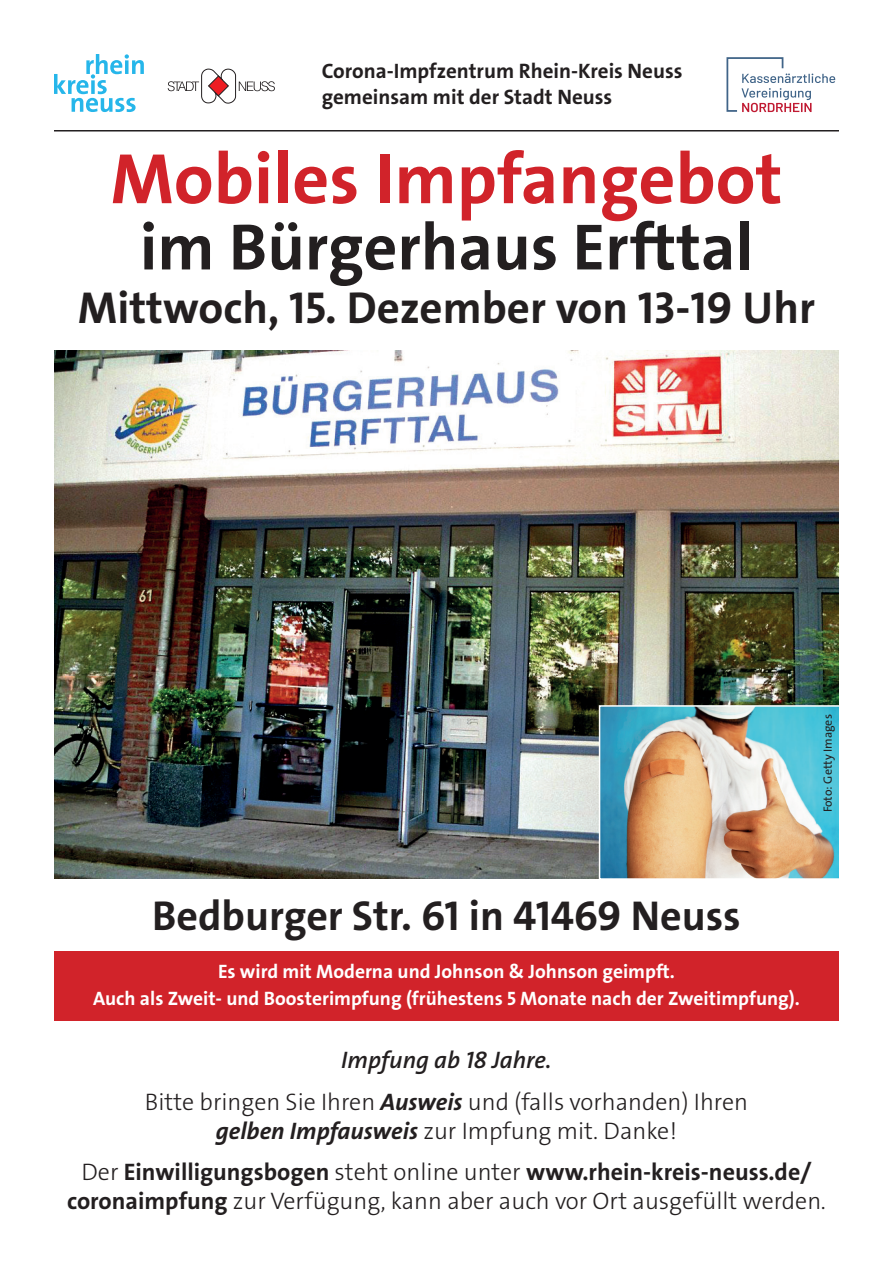
<style>
.page{position:relative;width:893px;height:1263px;background:#fff}
.page>*{position:absolute;margin:0;border:0;box-sizing:border-box;transform-origin:0 0}
.t1{font:72px "The Sans LP7 Bld";color:#d1232a}
.t2{font:66px "The Sans LP7 Bld";color:#231f20}
.t3{font:45px "The Sans LP7 Bld";color:#231f20}
.t4{font:42px "The Sans LP7 Bld";color:#231f20}
.t5{font:24px/28.8px "The Sans LP3 Lig";color:#231f20;text-align:center}
.t6{font:24px "The Sans LP7 Bld";color:#231f20}
.t7{font:24px "The Sans LP6 Se Bld IT";color:#231f20}
.t8{font:21px/25.2px "The Sans LP7 Bld";color:#231f20}
.t9{font:19.5px/27px "The Sans LP7 Bld";color:#fff;text-align:center}
.t10{font:12px "The Sans LP5 Plain";color:#231f20}
.s1{font-family:"The Sans LP7 Bld IT"}
.s2{font-family:"The Sans LP3 Lig"}
.s3{font-family:"The Sans LP7 Bld"}
</style>
<div class="page">
<svg style="left:54px;top:54px;width:90px;height:58px"></svg>
<svg style="left:726px;top:57px;width:109px;height:55px"></svg>
<hr style="left:54px;top:130px;width:785px;height:1px;background:#231f20">
<img style="left:54px;top:351px;width:785px;height:527px">
<img style="left:598px;top:704px;width:241px;height:175px">
<div style="left:54px;top:951px;width:785px;height:69px;background:#d1232a"></div>
<svg style="left:168px;top:69px;width:107px;height:34px"></svg>
<p class="t8" style="left:322px;top:59px;width:362px">Corona-Impfzentrum Rhein-Kreis Neuss gemeinsam mit der Stadt Neuss</p>
<h1 class="t1" style="left:110px;top:133px;width:674px">Mobiles Impfangebot</h1>
<h2 class="t2" style="left:140px;top:205px;width:615px">im Bürgerhaus Erfttal</h2>
<h3 class="t3" style="left:78px;top:279px;width:739px">Mittwoch, 15. Dezember von 13-19 Uhr</h3>
<p class="t10" style="left:820px;top:812px;width:100px;rotate:-90deg">Foto: Getty Images</p>
<h3 class="t4" style="left:152px;top:889px;width:590px">Bedburger Str. 61 in 41469 Neuss</h3>
<p class="t9" style="left:93px;top:958px;width:708px">Es wird mit Moderna und Johnson &amp; Johnson geimpft.<br>Auch als Zweit- und Boosterimpfung (frühestens 5 Monate nach der Zweitimpfung).</p>
<p class="t7" style="left:341px;top:1045px;width:212px">Impfung ab 18 Jahre.</p>
<p class="t5" style="left:145px;top:1087px;width:604px">Bitte bringen Sie Ihren <span class="s1">Ausweis</span> und (falls vorhanden) Ihren <span class="s1">gelben Impfausweis</span> zur Impfung mit. Danke!</p>
<p class="t6" style="left:81px;top:1157px;width:731px"><span class="s2">Der</span> Einwilligungsbogen <span class="s2">steht online unter</span> www.rhein-kreis-neuss.de/</p>
<p class="t5" style="left:67px;top:1187px;width:760px"><span class="s3">coronaimpfung</span> zur Verfügung, kann aber auch vor Ort ausgefüllt werden.</p>
</div>
